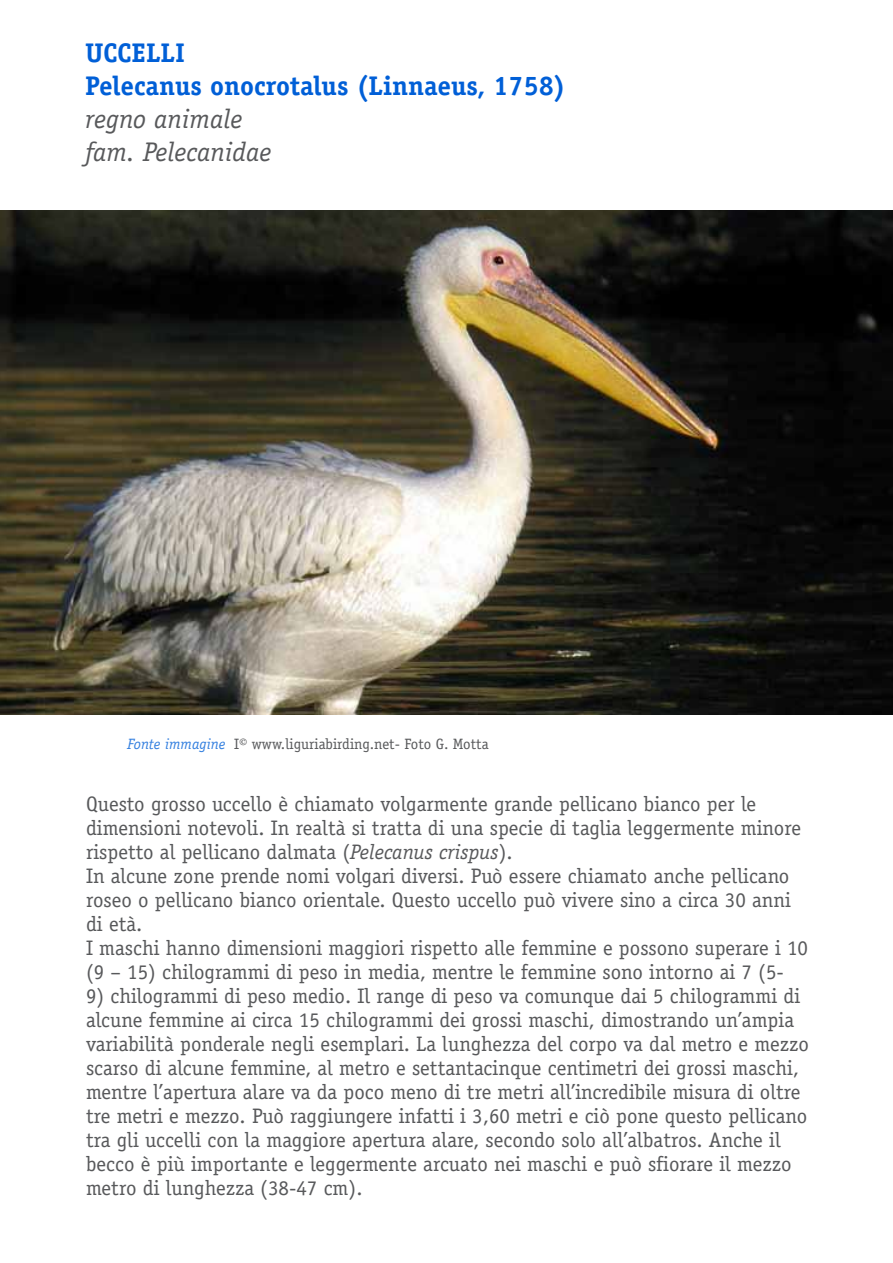
<style>
.page{position:relative;width:893px;height:1263px;background:#fff}
.page>*{position:absolute;margin:0;border:0;box-sizing:border-box;transform-origin:0 0}
.t1{font:700 27px/33px "Officina Serif Std";color:#005fd7}
.t2{font:italic 27px/33px "Officina Serif Std";color:#58595b}
.t3{font:21px/24px "Officina Serif Std";color:#58595b}
.t4{font:15px "Officina Serif Std";color:#58595b}
.s1{font-style:italic;color:#337fdf}
.s2{font-style:italic}
</style>
<div class="page">
<img style="left:0;top:211px;width:893px;height:504px">
<p class="t1" style="left:85px;top:36px;width:482px">uccelli<br>Pelecanus onocrotalus (Linnaeus, 1758)</p>
<p class="t2" style="left:85px;top:102px;width:188px">regno animale fam. Pelecanidae</p>
<p class="t4" style="left:128px;top:735px;width:363px"><span class="s1">Fonte immagine</span> I© www.liguriabirding.net- Foto G. Motta</p>
<p class="t3" style="left:86px;top:791px;width:723px">Questo grosso uccello è chiamato volgarmente grande pellicano bianco per le dimensioni notevoli. In realtà si tratta di una specie di taglia leggermente minore rispetto al pellicano dalmata (<span class="s2">Pelecanus crispus</span>).<br>In alcune zone prende nomi volgari diversi. Può essere chiamato anche pellicano roseo o pellicano bianco orientale. Questo uccello può vivere sino a circa 30 anni di età.<br>I maschi hanno dimensioni maggiori rispetto alle femmine e possono superare i 10 (9 – 15) chilogrammi di peso in media, mentre le femmine sono intorno ai 7 (5-</p>
<p class="t3" style="left:86px;top:983px;width:724px">9) chilogrammi di peso medio. Il range di peso va comunque dai 5 chilogrammi di alcune femmine ai circa 15 chilogrammi dei grossi maschi, dimostrando un’ampia variabilità ponderale negli esemplari. La lunghezza del corpo va dal metro e mezzo scarso di alcune femmine, al metro e settantacinque centimetri dei grossi maschi, mentre l’apertura alare va da poco meno di tre metri all’incredibile misura di oltre tre metri e mezzo. Può raggiungere infatti i 3,60 metri e ciò pone questo pellicano tra gli uccelli con la maggiore apertura alare, secondo solo all’albatros. Anche il becco è più importante e leggermente arcuato nei maschi e può sfiorare il mezzo metro di lunghezza (38-47 cm).</p>
</div>
